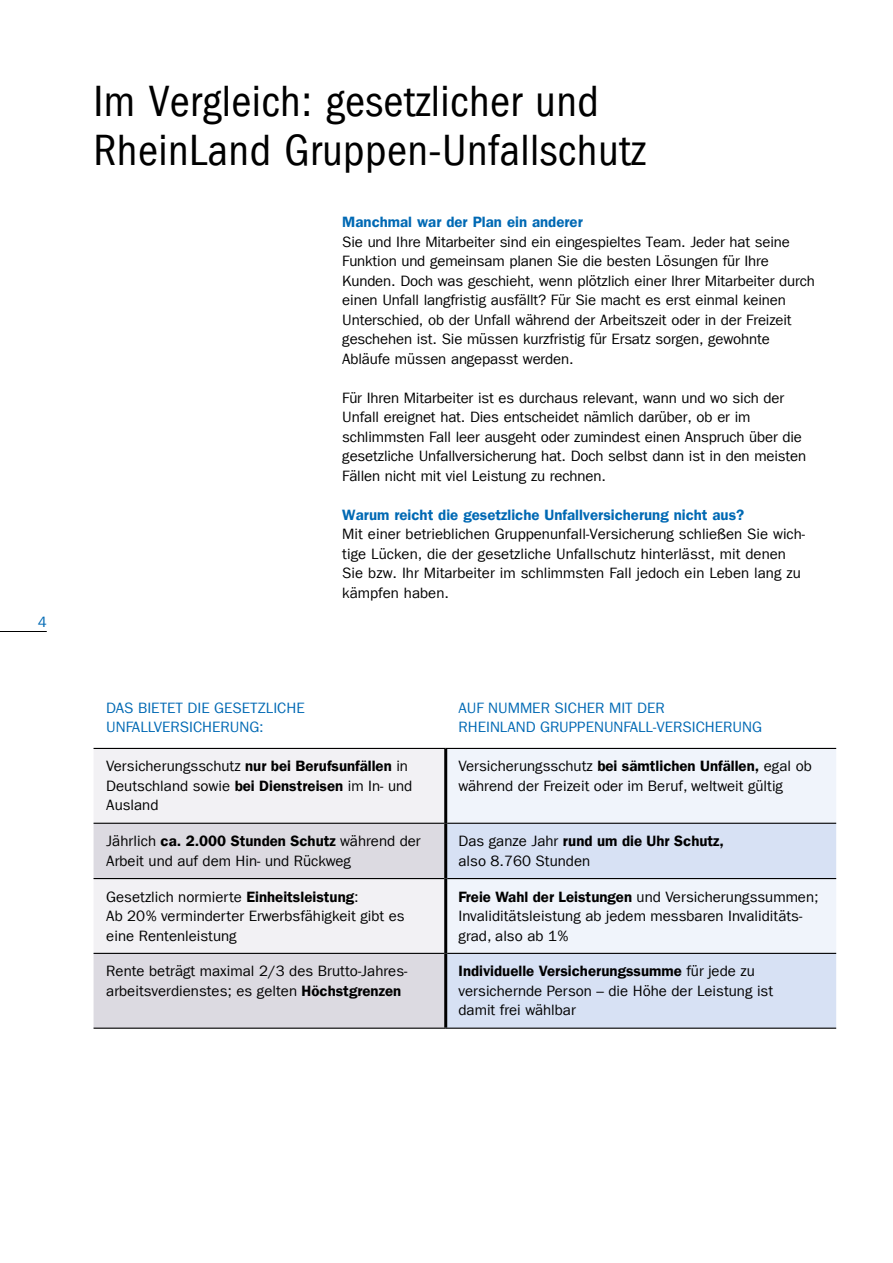
<style>
.page{position:relative;width:893px;height:1263px;background:#fff}
.page>*{position:absolute;margin:0;border:0;box-sizing:border-box;transform-origin:0 0}
.t1{font:condensed 45px/49.5px "Franklin Gothic LT Com";letter-spacing:.01em;color:#000}
.t2{font:15px/19.5px "Franklin Gothic LT Com";letter-spacing:-.01em;color:#000}
.t3{font:15px "Franklin Gothic LT Com Dm";color:#000}
.t4{font:15px/19.5px "Franklin Gothic LT Com";color:#0069b4}
.t5{font:15px "Franklin Gothic LT Com Dm";color:#0069b4}
.s1{font-family:"Franklin Gothic LT Com Dm"}
.s2{font-family:"Franklin Gothic LT Com"}
</style>
<div class="page">
<hr style="left:0;top:631px;width:47px;height:1px;background:#000">
<div style="left:94px;top:749px;width:350px;height:74px;background:#f2f1f4"></div>
<div style="left:447px;top:749px;width:389px;height:74px;background:#f0f4fb"></div>
<svg style="left:94px;top:824px;width:350px;height:203px;fill:#dcdae1"></svg>
<svg style="left:447px;top:824px;width:389px;height:203px;fill:#d7e1f4"></svg>
<hr style="left:94px;top:748px;width:352px;height:1px;background:#000">
<hr style="left:446px;top:748px;width:390px;height:1px;background:#000">
<hr style="left:94px;top:823px;width:350px;height:1px;background:#000">
<hr style="left:447px;top:823px;width:389px;height:1px;background:#000">
<hr style="left:94px;top:878px;width:350px;height:1px;background:#000">
<hr style="left:447px;top:878px;width:389px;height:1px;background:#000">
<hr style="left:94px;top:953px;width:350px;height:1px;background:#000">
<hr style="left:447px;top:953px;width:389px;height:1px;background:#000">
<hr style="left:94px;top:1027px;width:352px;height:2px;background:#000">
<hr style="left:446px;top:1027px;width:390px;height:2px;background:#000">
<hr style="left:444px;top:749px;width:3px;height:74px;background:#000">
<hr style="left:444px;top:823px;width:3px;height:55px;background:#000">
<hr style="left:444px;top:878px;width:3px;height:75px;background:#000">
<hr style="left:444px;top:953px;width:3px;height:74px;background:#000">
<p class="t4" style="left:38px;top:612px;width:10px">4</p>
<h1 class="t1" style="left:94px;top:77px;width:554px">Im Vergleich: gesetzlicher und<br>RheinLand Gruppen-Unfallschutz</h1>
<p class="t5" style="left:342px;top:213px;width:242px">Manchmal war der Plan ein anderer</p>
<p class="t2" style="left:342px;top:232px;width:474px">Sie und Ihre Mitarbeiter sind ein eingespieltes Team. Jeder hat seine Funktion und gemeinsam planen Sie die besten Lösungen für Ihre Kunden. Doch was geschieht, wenn plötzlich einer Ihrer Mitarbeiter durch einen Unfall langfristig ausfällt? Für Sie macht es erst einmal keinen Unterschied, ob der Unfall während der Arbeitszeit oder in der Freizeit geschehen ist. Sie müssen kurzfristig für Ersatz sorgen, gewohnte Abläufe müssen angepasst werden.</p>
<p class="t2" style="left:342px;top:388px;width:465px">Für Ihren Mitarbeiter ist es durchaus relevant, wann und wo sich der Unfall ereignet hat. Dies entscheidet nämlich darüber, ob er im schlimmsten Fall leer ausgeht oder zumindest einen Anspruch über die gesetzliche Unfallversicherung hat. Doch selbst dann ist in den meisten Fällen nicht mit viel Leistung zu rechnen.</p>
<p class="t5" style="left:342px;top:506px;width:404px">Warum reicht die gesetzliche Unfallversicherung nicht aus?</p>
<p class="t2" style="left:342px;top:524px;width:464px">Mit einer betrieblichen Gruppenunfall-Versicherung schließen Sie wich&shy;tige Lücken, die der gesetzliche Unfallschutz hinterlässt, mit denen Sie bzw. Ihr Mitarbeiter im schlimmsten Fall jedoch ein Leben lang zu kämpfen haben.</p>
<p class="t4" style="left:106px;top:698px;width:200px">DAS BIETET DIE GESETZLICHE<br>UNFALLVERSICHERUNG:</p>
<p class="t4" style="left:458px;top:698px;width:305px">AUF NUMMER SICHER MIT DER<br>RHEINLAND GRUPPENUNFALL-VERSICHERUNG</p>
<p class="t2" style="left:106px;top:757px;width:308px">Versicherungsschutz <span class="s1">nur bei Berufsunfällen</span> in<br>Deutschland sowie <span class="s1">bei Dienstreisen</span> im In- und<br>Ausland</p>
<p class="t2" style="left:458px;top:757px;width:355px">Versicherungsschutz <span class="s1">bei sämtlichen Unfällen,</span> egal ob während der Freizeit oder im Beruf, weltweit gültig</p>
<p class="t3" style="left:106px;top:832px;width:316px"><span class="s2">Jährlich</span> ca. 2.000 Stunden Schutz <span class="s2">während der</span></p>
<p class="t2" style="left:106px;top:851px;width:246px">Arbeit und auf dem Hin- und Rückweg</p>
<p class="t3" style="left:458px;top:832px;width:267px"><span class="s2">Das ganze Jahr</span> rund um die Uhr Schutz,</p>
<p class="t2" style="left:458px;top:851px;width:133px">also 8.760 Stunden</p>
<p class="t2" style="left:106px;top:887px;width:300px">Gesetzlich normierte <span class="s1">Einheitsleistung</span>:<br>Ab 20% verminderter Erwerbsfähigkeit gibt es eine Rentenleistung</p>
<p class="t2" style="left:458px;top:887px;width:362px"><span class="s1">Freie Wahl der Leistungen</span> und Versicherungssummen;<br>Invaliditätsleistung ab jedem messbaren Invaliditäts&shy;grad, also ab 1%</p>
<p class="t2" style="left:106px;top:962px;width:303px">Rente beträgt maximal 2/3 des Brutto-Jahres&shy;arbeitsverdienstes; es gelten <span class="s1">Höchstgrenzen</span></p>
<p class="t3" style="left:458px;top:962px;width:298px">Individuelle Versicherungssumme <span class="s2">für jede zu</span></p>
<p class="t2" style="left:458px;top:981px;width:316px">versichernde Person – die Höhe der Leistung ist damit frei wählbar</p>
</div>
